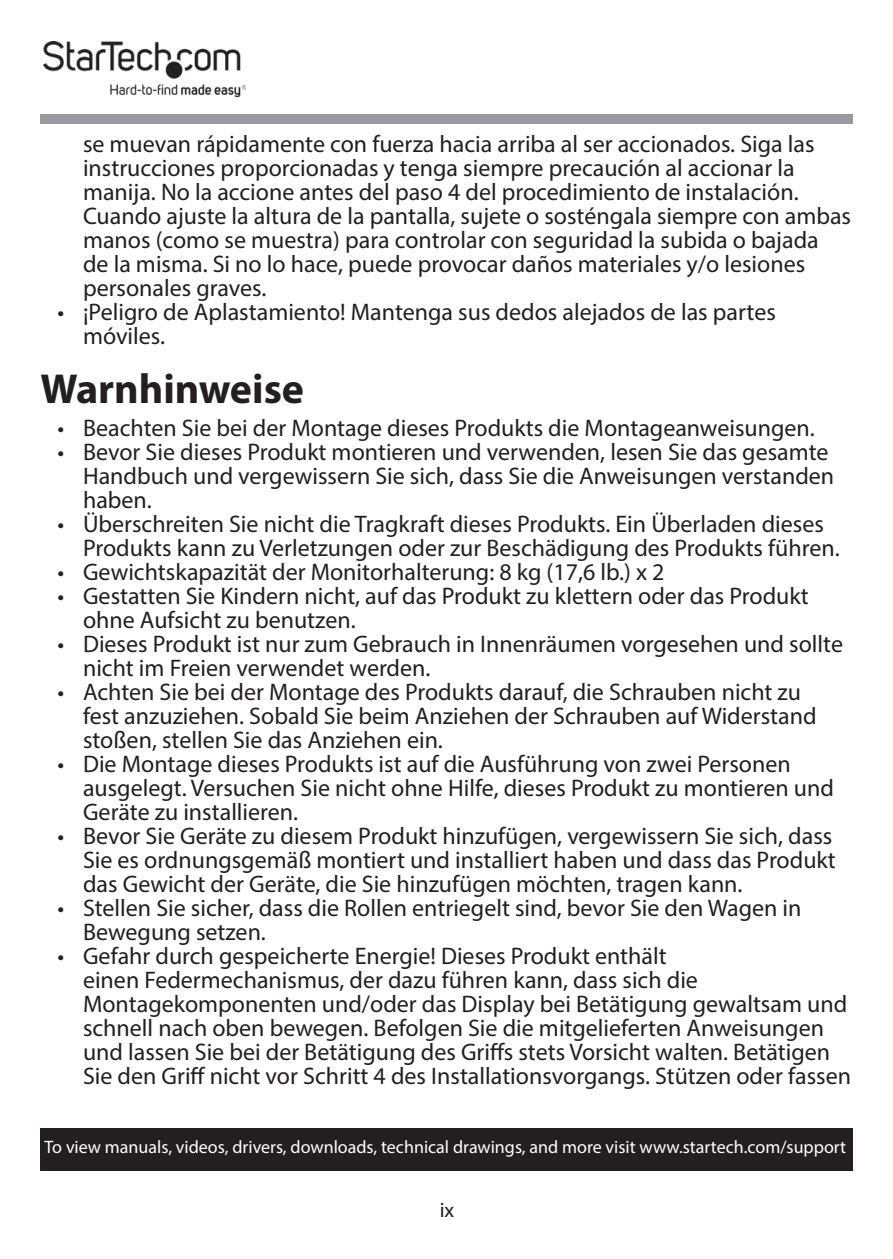
<style>
.page{position:relative;width:893px;height:1259px;background:#fff}
.page>*{position:absolute;margin:0;border:0;box-sizing:border-box;transform-origin:0 0}
.t1{font:700 42px "Myriad Pro";color:#231f20}
.t2{font:24px/24px "Myriad Pro";color:#231f20}
.t3{font:21px "Myriad Pro";color:#231f20}
.t4{font:18px "Myriad Pro";color:#fff}
</style>
<div class="page">
<img style="left:43px;top:42px;width:203px;height:55px">
<div style="left:40px;top:115px;width:812px;height:9px;background:#97999c"></div>
<div style="left:40px;top:1128px;width:812px;height:42px;background:#231f20"></div>
<p class="t2" style="left:83px;top:132px;width:769px">se muevan rápidamente con fuerza hacia arriba al ser accionados. Siga las instrucciones proporcionadas y tenga siempre precaución al accionar la manija. No la accione antes del paso 4 del procedimiento de instalación.<br>Cuando ajuste la altura de la pantalla, sujete o sosténgala siempre con ambas manos (como se muestra) para controlar con seguridad la subida o bajada<br>de la misma. Si no lo hace, puede provocar daños materiales y/o lesiones personales graves.</p>
<p class="t2" style="left:83px;top:300px;width:694px;text-indent:-26px">• ¡Peligro de Aplastamiento! Mantenga sus dedos alejados de las partes móviles.</p>
<h1 class="t1" style="left:40px;top:361px;width:265px">Warnhinweise</h1>
<p class="t2" style="left:58px;top:415px;width:759px">• Beachten Sie bei der Montage dieses Produkts die Montageanweisungen.</p>
<p class="t2" style="left:83px;top:439px;width:753px;text-indent:-26px">• Bevor Sie dieses Produkt montieren und verwenden, lesen Sie das gesamte<br>Handbuch und vergewissern Sie sich, dass Sie die Anweisungen verstanden haben.</p>
<p class="t2" style="left:83px;top:511px;width:758px;text-indent:-26px">• Überschreiten Sie nicht die Tragkraft dieses Produkts. Ein Überladen dieses<br>Produkts kann zu Verletzungen oder zur Beschädigung des Produkts führen.</p>
<p class="t2" style="left:58px;top:559px;width:608px">• Gewichtskapazität der Monitorhalterung: 8 kg (17,6 lb.) x 2</p>
<p class="t2" style="left:83px;top:583px;width:727px;text-indent:-26px">• Gestatten Sie Kindern nicht, auf das Produkt zu klettern oder das Produkt ohne Aufsicht zu benutzen.</p>
<p class="t2" style="left:83px;top:631px;width:761px;text-indent:-26px">• Dieses Produkt ist nur zum Gebrauch in Innenräumen vorgesehen und sollte nicht im Freien verwendet werden.</p>
<p class="t2" style="left:83px;top:679px;width:735px;text-indent:-26px">• Achten Sie bei der Montage des Produkts darauf, die Schrauben nicht zu fest anzuziehen. Sobald Sie beim Anziehen der Schrauben auf Widerstand stoßen, stellen Sie das Anziehen ein.</p>
<p class="t2" style="left:83px;top:751px;width:752px;text-indent:-26px">• Die Montage dieses Produkts ist auf die Ausführung von zwei Personen ausgelegt. Versuchen Sie nicht ohne Hilfe, dieses Produkt zu montieren und<br>Geräte zu installieren.</p>
<p class="t2" style="left:83px;top:823px;width:754px;text-indent:-26px">• Bevor Sie Geräte zu diesem Produkt hinzufügen, vergewissern Sie sich, dass<br>Sie es ordnungsgemäß montiert und installiert haben und dass das Produkt das Gewicht der Geräte, die Sie hinzufügen möchten, tragen kann.</p>
<p class="t2" style="left:83px;top:895px;width:720px;text-indent:-26px">• Stellen Sie sicher, dass die Rollen entriegelt sind, bevor Sie den Wagen in<br>Bewegung setzen.</p>
<p class="t2" style="left:83px;top:943px;width:769px;text-indent:-26px">• Gefahr durch gespeicherte Energie! Dieses Produkt enthält<br>einen Federmechanismus, der dazu führen kann, dass sich die Montagekomponenten und/oder das Display bei Betätigung gewaltsam und schnell nach oben bewegen. Befolgen Sie die mitgelieferten Anweisungen und lassen Sie bei der Betätigung des Griffs stets Vorsicht walten. Betätigen Sie den Griff nicht vor Schritt 4 des Installationsvorgangs. Stützen oder fassen</p>
<p class="t4" style="left:45px;top:1135px;width:803px">To view manuals, videos, drivers, downloads, technical drawings, and more visit www.startech.com/support</p>
<p class="t3" style="left:440px;top:1197px;width:16px">ix</p>
</div>
